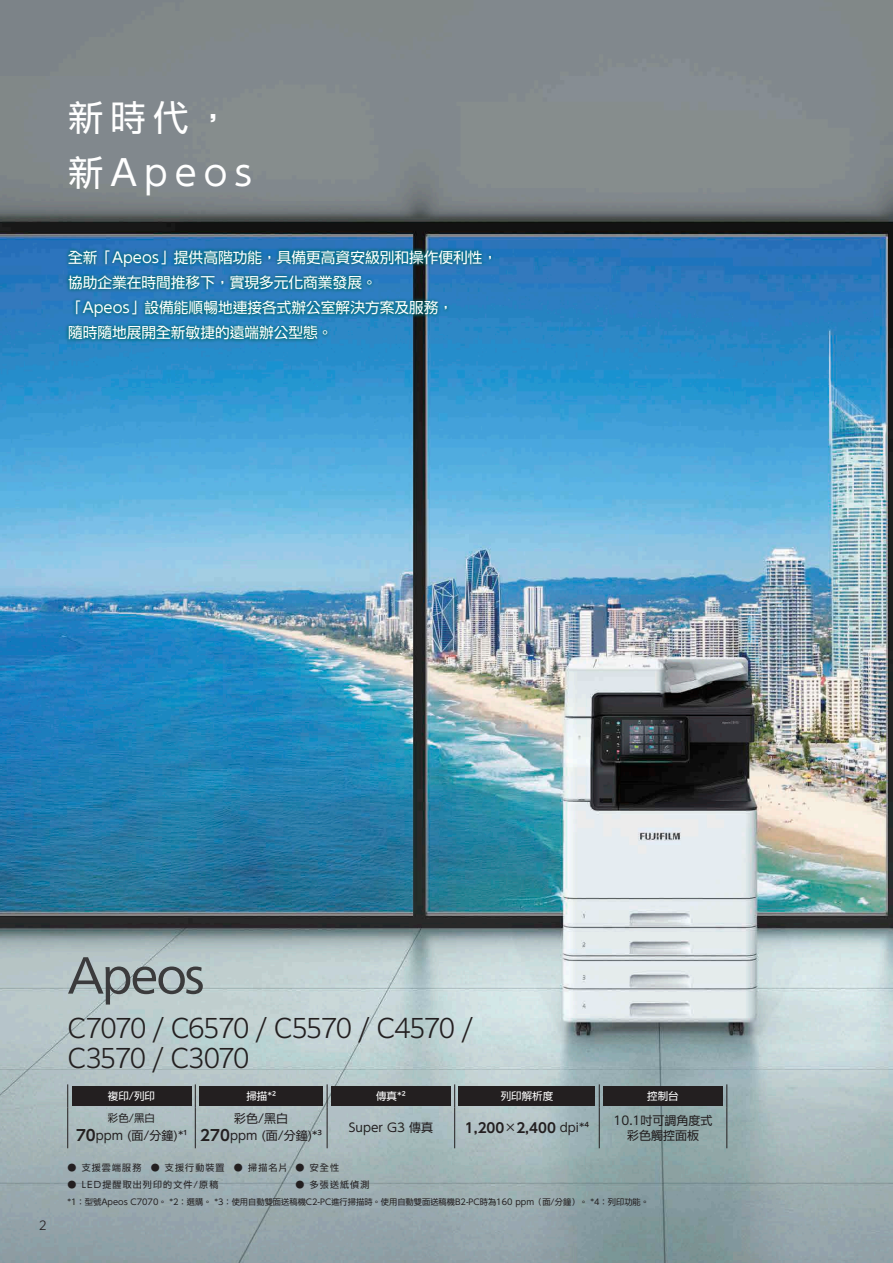
<style>
.page{position:relative;width:893px;height:1263px;background:#fff}
.page>*{position:absolute;margin:0;border:0;box-sizing:border-box;transform-origin:0 0}
.t1{font:35.4px/54.6px "UD Shin Go Std TC";letter-spacing:.2em;color:#fff}
.t2{font:300 27px/30px "Clarimo UDPE";letter-spacing:-.065em;color:#231f20}
.t3{font:14.7px/24.9px "UD Shin Go Std TC";color:#fff}
.t4{font:13.5px "UD Shin Go Std TC De B";color:#231f20}
.t5{font:300 12.75px "Clarimo UDPE";color:#231f20}
.t6{font:12px/17.2px "UD Shin Go Std TC";color:#231f20;text-align:center}
.t7{font:10.5px "UD Shin Go Std TC";color:#fff}
.t8{font:10.5px "UD Shin Go Std TC";color:#231f20}
.t9{font:9px "UD Shin Go Std TC";letter-spacing:.125em;color:#231f20}
.t10{font:8.25px "UD Shin Go Std TC";color:#231f20}
.s1{font-family:"Clarimo UDPE"}
.s2{font-family:"UD Shin Go Std TC De B";font-size:15px}
.s3{font-family:"UD Shin Go Std TC";font-size:12px}
.s4{font-family:"Clarimo UDPE";font-size:12px}
</style>
<div class="page">
<img style="left:0;top:0;width:893px;height:1263px">
<svg style="left:68px;top:957px;width:135px;height:47px;background:#9ba7a8"></svg>
<hr style="left:67px;top:1108px;width:1px;height:40px;background:#231f20">
<hr style="left:195px;top:1108px;width:1px;height:40px;background:#231f20">
<hr style="left:327px;top:1108px;width:1px;height:40px;background:#231f20">
<hr style="left:454px;top:1108px;width:1px;height:40px;background:#231f20">
<hr style="left:599px;top:1108px;width:1px;height:40px;background:#231f20">
<hr style="left:727px;top:1108px;width:1px;height:40px;background:#231f20">
<svg style="left:67px;top:1084px;width:1px;height:24px"></svg>
<svg style="left:195px;top:1084px;width:1px;height:24px"></svg>
<svg style="left:327px;top:1084px;width:1px;height:24px"></svg>
<svg style="left:454px;top:1084px;width:1px;height:24px"></svg>
<svg style="left:599px;top:1084px;width:1px;height:24px"></svg>
<svg style="left:727px;top:1084px;width:1px;height:24px"></svg>
<div style="left:72px;top:1086px;width:119px;height:19px;background:#231f20"></div>
<div style="left:200px;top:1086px;width:123px;height:19px;background:#231f20"></div>
<div style="left:331px;top:1086px;width:119px;height:19px;background:#231f20"></div>
<div style="left:459px;top:1086px;width:136px;height:19px;background:#231f20"></div>
<div style="left:603px;top:1086px;width:120px;height:19px;background:#231f20"></div>
<div style="left:64px;top:245px;width:431px;height:99px;background:#006c76;opacity:.95"></div>
<h1 class="t1" style="left:68px;top:89px;width:186px">新時代，新Apeos</h1>
<p class="t3" style="left:68px;top:244px;width:431px">全新「Apeos」提供高階功能，具備更高資安級別和操作便利性，協助企業在時間推移下，實現多元化商業發展。<br>「Apeos」設備能順暢地連接各式辦公室解決方案及服務，<br>隨時隨地展開全新敏捷的遠端辦公型態。</p>
<p class="t5" style="left:39px;top:1215px;width:10px">2</p>
<h2 class="t2" style="left:68px;top:1011px;width:407px">C7070 / C6570 / C5570 / C4570 /<br>C3570 / C3070</h2>
<p class="t7" style="left:108px;top:1088px;width:49px">複印/列印</p>
<p class="t7" style="left:246px;top:1088px;width:31px">掃描*<span class="s1">2</span></p>
<p class="t7" style="left:376px;top:1088px;width:31px">傳真*<span class="s1">2</span></p>
<p class="t7" style="left:501px;top:1088px;width:54px">列印解析度</p>
<p class="t7" style="left:647px;top:1088px;width:33px">控制台</p>
<p class="t8" style="left:108px;top:1110px;width:49px">彩色/黑白</p>
<p class="t6" style="left:76px;top:1127px;width:112px"><span class="s2">70</span>ppm (面/分鐘)*<span class="s1">1</span></p>
<p class="t6" style="left:200px;top:1109px;width:123px">彩色/黑白<br><span class="s2">270</span>ppm (面/分鐘)*<span class="s1">3</span></p>
<p class="t6" style="left:349px;top:1119px;width:86px">Super G3 傳真</p>
<p class="t4" style="left:465px;top:1118px;width:126px">1,200<span class="s3">×</span>2,400 <span class="s3">dpi*</span><span class="s4">4</span></p>
<p class="t6" style="left:614px;top:1112px;width:100px;line-height:15.8px">10.1吋可調角度式彩色觸控面板</p>
<p class="t9" style="left:67px;top:1161px;width:273px">● 支援雲端服務 ● 支援行動裝置 ● 掃描名片 ● 安全性</p>
<p class="t9" style="left:67px;top:1178px;width:152px">● LED提醒取出列印的文件/原稿</p>
<p class="t9" style="left:295px;top:1178px;width:75px">● 多張送紙偵測</p>
<p class="t10" style="left:67px;top:1196px;width:583px">*1：型號Apeos C7070。 *2：選購。 *3：使用自動雙面送稿機C2-PC進行掃描時。使用自動雙面送稿機B2-PC時為160 ppm（面/分鐘）。 *4：列印功能。</p>
</div>
